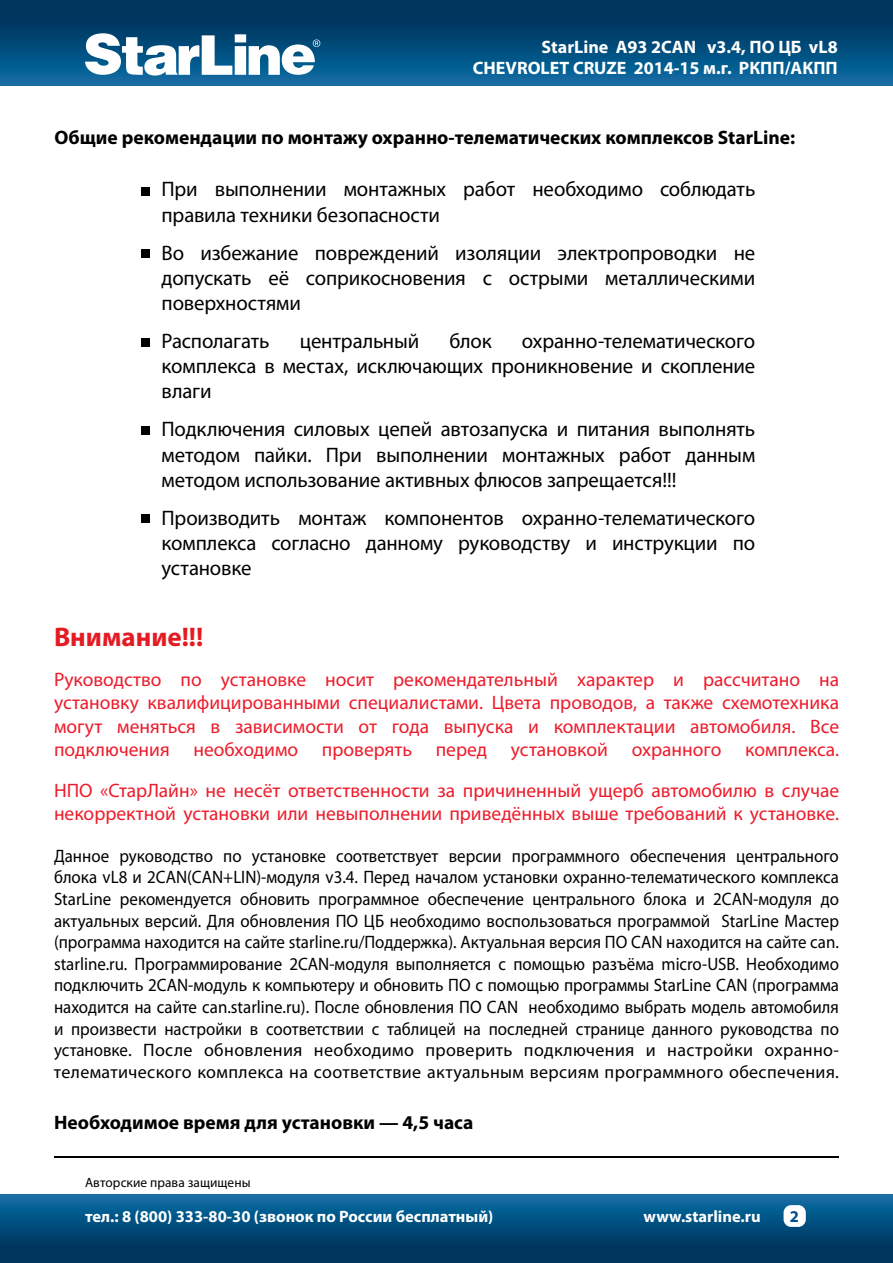
<style>
.page{position:relative;width:893px;height:1263px;background:#fff}
.page>*{position:absolute;margin:0;border:0;box-sizing:border-box;transform-origin:0 0}
.t1{font:700 27px "Myriad Pro";color:#e51b23}
.t2{font:21px/25.2px "Myriad Pro";letter-spacing:-.01em;color:#000;text-align:justify}
.t3{font:19.5px/23.4px "Myriad Pro";color:#ed1c2b;text-align:justify}
.t4{font:700 19.5px "Myriad Pro";color:#000}
.t5{font:18px/21.6px "Myriad Pro";letter-spacing:.02em;color:#000;text-align:justify;scale:.94 1}
.t6{font:700 18px/21.6px "Myriad Pro";color:#fff;text-align:right}
.t7{font:700 16.5px "Myriad Pro";color:#fff}
.t8{font:700 16.5px "Myriad Pro";color:#004e92}
.t9{font:13.5px "Myriad Pro";color:#000}
</style>
<div class="page">
<hr style="left:54px;top:1157px;width:785px;height:1px;background:#000">
<svg style="left:0;top:1195px;width:893px;height:68px;background:#034b79"></svg>
<div style="left:783px;top:1205px;width:23px;height:22px;background:#fff;border-radius:8px"></div>
<div style="left:0;top:0;width:893px;height:85px;background:linear-gradient(to bottom,#002a50,#0a6aa1)"></div>
<svg style="left:85px;top:33px;width:235px;height:43px"></svg>
<div style="left:142px;top:187px;width:8px;height:8px;background:#000"></div>
<div style="left:142px;top:249px;width:8px;height:9px;background:#000"></div>
<div style="left:142px;top:338px;width:8px;height:8px;background:#000"></div>
<div style="left:142px;top:426px;width:8px;height:9px;background:#000"></div>
<div style="left:142px;top:514px;width:8px;height:9px;background:#000"></div>
<p class="t6" style="left:473px;top:35px;width:366px">StarLine A93 2CAN v3.4, ПО ЦБ vL8<br>CHEVROLET CRUZE 2014-15 м.г. РКПП/АКПП</p>
<p class="t4" style="left:55px;top:125px;width:742px">Общие рекомендации по монтажу охранно-телематических комплексов StarLine:</p>
<p class="t2" style="left:162px;top:176px;width:595px">При выполнении монтажных работ необходимо соблюдать правила техники безопасности</p>
<p class="t2" style="left:162px;top:240px;width:595px">Во избежание повреждений изоляции электропроводки не допускать её соприкосновения с острыми металлическими поверхностями</p>
<p class="t2" style="left:162px;top:328px;width:110px">Располагать</p>
<p class="t2" style="left:300px;top:328px;width:121px">центральный</p>
<p class="t2" style="left:449px;top:328px;width:44px">блок</p>
<p class="t2" style="left:162px;top:328px;width:595px;text-indent:360px">охранно-телематического комплекса в местах, исключающих проникновение и скопление влаги</p>
<p class="t2" style="left:162px;top:416px;width:595px">Подключения силовых цепей автозапуска и питания выполнять методом пайки. При выполнении монтажных работ данным методом использование активных флюсов запрещается!!!</p>
<p class="t2" style="left:162px;top:505px;width:595px">Производить монтаж компонентов охранно-телематического комплекса согласно данному руководству и инструкции по установке</p>
<h1 class="t1" style="left:54px;top:619px;width:151px">Внимание!!!</h1>
<p class="t3" style="left:54px;top:667px;width:787px">Руководство по установке носит рекомендательный характер и рассчитано на установку квалифицированными специалистами. Цвета проводов, а также схемотехника могут меняться в зависимости от года выпуска и комплектации автомобиля. Все подключения необходимо проверять перед установкой охранного комплекса.</p>
<p class="t3" style="left:54px;top:778px;width:787px">НПО «СтарЛайн» не несёт ответственности за причиненный ущерб автомобилю в случае некорректной установки или невыполнении приведённых выше требований к установке.</p>
<p class="t5" style="left:54px;top:845px;width:837px">Данное руководство по установке соответствует версии программного обеспечения центрального блока vL8 и 2CAN(CAN+LIN)-модуля v3.4. Перед началом установки охранно-телематического комплекса StarLine рекомендуется обновить программное обеспечение центрального блока и 2CAN-модуля до актуальных версий. Для обновления ПО ЦБ необходимо воспользоваться программой StarLine Мастер (программа находится на сайте starline.ru/Поддержка). Актуальная версия ПО CAN находится на сайте can. starline.ru. Программирование 2CAN-модуля выполняется с помощью разъёма micro-USB. Необходимо подключить 2CAN-модуль к компьютеру и обновить ПО с помощью программы StarLine CAN (программа находится на сайте can.starline.ru). После обновления ПО CAN необходимо выбрать модель автомобиля и произвести настройки в соответствии с таблицей на последней странице данного руководства по установке. После обновления необходимо проверить подключения и настройки охранно&shy;телематического комплекса на соответствие актуальным версиям программного обеспечения.</p>
<p class="t4" style="left:54px;top:1109px;width:421px">Необходимое время для установки — 4,5 часа</p>
<p class="t9" style="left:85px;top:1174px;width:167px">Авторские права защищены</p>
<p class="t7" style="left:85px;top:1206px;width:410px">тел.: 8 (800) 333-80-30 (звонок по России бесплатный)</p>
<p class="t7" style="left:644px;top:1206px;width:119px">www.starline.ru</p>
<p class="t8" style="left:790px;top:1205px;width:11px">2</p>
</div>
